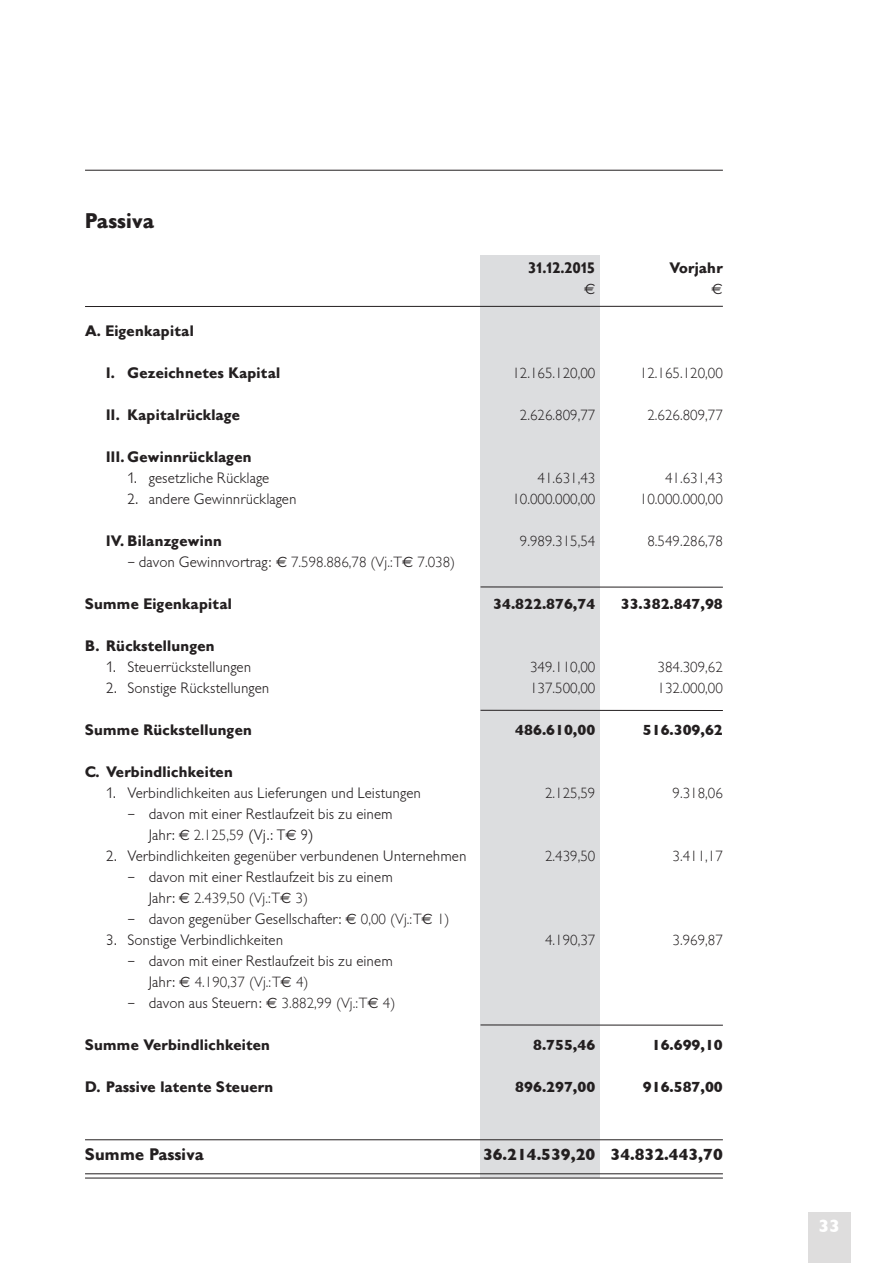
<style>
.page{position:relative;width:893px;height:1263px;background:#fff}
.page>*{position:absolute;margin:0;border:0;box-sizing:border-box;transform-origin:0 0}
.t1{font:700 21px "Gill Sans BQ";color:#231f20}
.t2{font:700 18px "Gill Sans";color:#fff}
.t3{font:700 16.5px "Gill Sans";color:#231f20}
.t4{font:700 16.5px "Gill Sans BQ";color:#231f20}
.t5{font:300 15px/21px "Gill Sans BQ";color:#231f20}
.t6{font:300 15px "Gill Sans";color:#231f20}
.t7{font:700 15px "Gill Sans BQ";color:#231f20}
.t8{font:700 15px "Gill Sans";color:#231f20}
.t9{font:15px "Euro Sans";color:#231f20}
.s1{font-family:"Gill Sans BQ"}
.s2{font-family:"Euro Sans";font-weight:400}
.s3{font-family:"Gill Sans"}
</style>
<div class="page">
<hr style="left:85px;top:170px;width:638px;height:1px;background:#231f20">
<div style="left:808px;top:1212px;width:42px;height:51px;background:#dedddd"></div>
<div style="left:480px;top:255px;width:120px;height:923px;background:#dcdddf"></div>
<hr style="left:85px;top:1139px;width:638px;height:1px;background:#231f20">
<hr style="left:480px;top:587px;width:243px;height:1px;background:#231f20">
<hr style="left:480px;top:710px;width:243px;height:1px;background:#231f20">
<hr style="left:480px;top:1025px;width:243px;height:1px;background:#231f20">
<hr style="left:85px;top:1173px;width:638px;height:1px;background:#231f20">
<hr style="left:85px;top:1178px;width:638px;height:1px;background:#231f20">
<hr style="left:85px;top:306px;width:638px;height:1px;background:#231f20">
<h1 class="t1" style="left:85px;top:208px;width:71px">Passiva</h1>
<p class="t7" style="left:528px;top:259px;width:68px">31.12.2015</p>
<p class="t7" style="left:669px;top:259px;width:55px">Vorjahr</p>
<p class="t9" style="left:584px;top:280px;width:13px">€</p>
<p class="t9" style="left:712px;top:280px;width:13px">€</p>
<p class="t7" style="left:85px;top:322px;width:111px">A. Eigenkapital</p>
<p class="t7" style="left:106px;top:364px;width:176px">I. Gezeichnetes Kapital</p>
<p class="t6" style="left:512px;top:361px;width:84px">12.165.120,00</p>
<p class="t6" style="left:640px;top:361px;width:84px">12.165.120,00</p>
<p class="t7" style="left:106px;top:406px;width:136px">II. Kapitalrücklage</p>
<p class="t6" style="left:520px;top:403px;width:77px">2.626.809,77</p>
<p class="t6" style="left:647px;top:403px;width:77px">2.626.809,77</p>
<p class="t7" style="left:106px;top:448px;width:147px">III. Gewinnrücklagen</p>
<p class="t5" style="left:128px;top:468px;width:143px">1. gesetzliche Rücklage</p>
<p class="t6" style="left:537px;top:466px;width:59px">41.631,43</p>
<p class="t6" style="left:665px;top:466px;width:59px">41.631,43</p>
<p class="t5" style="left:128px;top:489px;width:171px">2. andere Gewinnrücklagen</p>
<p class="t6" style="left:512px;top:487px;width:84px">10.000.000,00</p>
<p class="t6" style="left:640px;top:487px;width:84px">10.000.000,00</p>
<p class="t7" style="left:106px;top:532px;width:117px">IV. Bilanzgewinn</p>
<p class="t6" style="left:520px;top:529px;width:77px">9.989.315,54</p>
<p class="t6" style="left:647px;top:529px;width:77px">8.549.286,78</p>
<p class="t6" style="left:128px;top:550px;width:329px"><span class="s1">– davon Gewinnvortrag:</span> <span class="s2">€</span> 7.598.886,78 (Vj.:T<span class="s2">€</span> 7.038)</p>
<p class="t7" style="left:85px;top:595px;width:149px">Summe Eigenkapital</p>
<p class="t8" style="left:493px;top:592px;width:104px">34.822.876,74</p>
<p class="t8" style="left:621px;top:592px;width:104px">33.382.847,98</p>
<p class="t7" style="left:85px;top:637px;width:131px">B. Rückstellungen</p>
<p class="t5" style="left:106px;top:657px;width:146px">1. Steuerrückstellungen</p>
<p class="t6" style="left:530px;top:655px;width:67px">349.110,00</p>
<p class="t6" style="left:658px;top:655px;width:67px">384.309,62</p>
<p class="t5" style="left:106px;top:678px;width:165px">2. Sonstige Rückstellungen</p>
<p class="t6" style="left:530px;top:676px;width:67px">137.500,00</p>
<p class="t6" style="left:658px;top:676px;width:67px">132.000,00</p>
<p class="t7" style="left:85px;top:721px;width:169px">Summe Rückstellungen</p>
<p class="t8" style="left:515px;top:718px;width:82px">486.610,00</p>
<p class="t8" style="left:643px;top:718px;width:82px">516.309,62</p>
<p class="t7" style="left:85px;top:763px;width:150px">C. Verbindlichkeiten</p>
<p class="t5" style="left:106px;top:783px;width:316px">1. Verbindlichkeiten aus Lieferungen und Leistungen</p>
<p class="t6" style="left:545px;top:781px;width:52px">2.125,59</p>
<p class="t6" style="left:673px;top:781px;width:52px">9.318,06</p>
<p class="t5" style="left:149px;top:804px;width:246px;text-indent:-21px">– davon mit einer Restlaufzeit bis zu einem<br>Jahr: <span class="s2">€</span> <span class="s3">2.125,59</span> (Vj.: T<span class="s2">€</span> 9)</p>
<p class="t5" style="left:106px;top:846px;width:362px">2. Verbindlichkeiten gegenüber verbundenen Unternehmen</p>
<p class="t6" style="left:545px;top:844px;width:52px">2.439,50</p>
<p class="t6" style="left:673px;top:844px;width:52px">3.411,17</p>
<p class="t5" style="left:128px;top:867px;width:267px">– davon mit einer Restlaufzeit bis zu einem</p>
<p class="t6" style="left:149px;top:886px;width:161px"><span class="s1">Jahr:</span> <span class="s2">€</span> 2.439,50 (Vj.:T<span class="s2">€</span> 3)</p>
<p class="t5" style="left:128px;top:909px;width:323px">– davon gegenüber Gesellschafter: <span class="s2">€</span> <span class="s3">0,00 (Vj.:T</span><span class="s2">€</span> <span class="s3">1)</span></p>
<p class="t5" style="left:106px;top:930px;width:178px">3. Sonstige Verbindlichkeiten</p>
<p class="t6" style="left:545px;top:928px;width:52px">4.190,37</p>
<p class="t6" style="left:673px;top:928px;width:52px">3.969,87</p>
<p class="t5" style="left:128px;top:951px;width:267px">– davon mit einer Restlaufzeit bis zu einem</p>
<p class="t6" style="left:149px;top:970px;width:161px"><span class="s1">Jahr:</span> <span class="s2">€</span> 4.190,37 (Vj.:T<span class="s2">€</span> 4)</p>
<p class="t5" style="left:128px;top:993px;width:269px">– davon aus Steuern: <span class="s2">€</span> <span class="s3">3.882,99 (Vj.:T</span><span class="s2">€</span> <span class="s3">4)</span></p>
<p class="t7" style="left:85px;top:1036px;width:187px">Summe Verbindlichkeiten</p>
<p class="t8" style="left:533px;top:1033px;width:64px">8.755,46</p>
<p class="t8" style="left:652px;top:1033px;width:73px">16.699,10</p>
<p class="t7" style="left:85px;top:1078px;width:190px">D. Passive latente Steuern</p>
<p class="t8" style="left:515px;top:1075px;width:82px">896.297,00</p>
<p class="t8" style="left:643px;top:1075px;width:82px">916.587,00</p>
<p class="t4" style="left:85px;top:1145px;width:120px">Summe Passiva</p>
<p class="t3" style="left:483px;top:1141px;width:241px">36.214.539,20 34.832.443,70</p>
<p class="t2" style="left:818px;top:1211px;width:23px">33</p>
</div>
